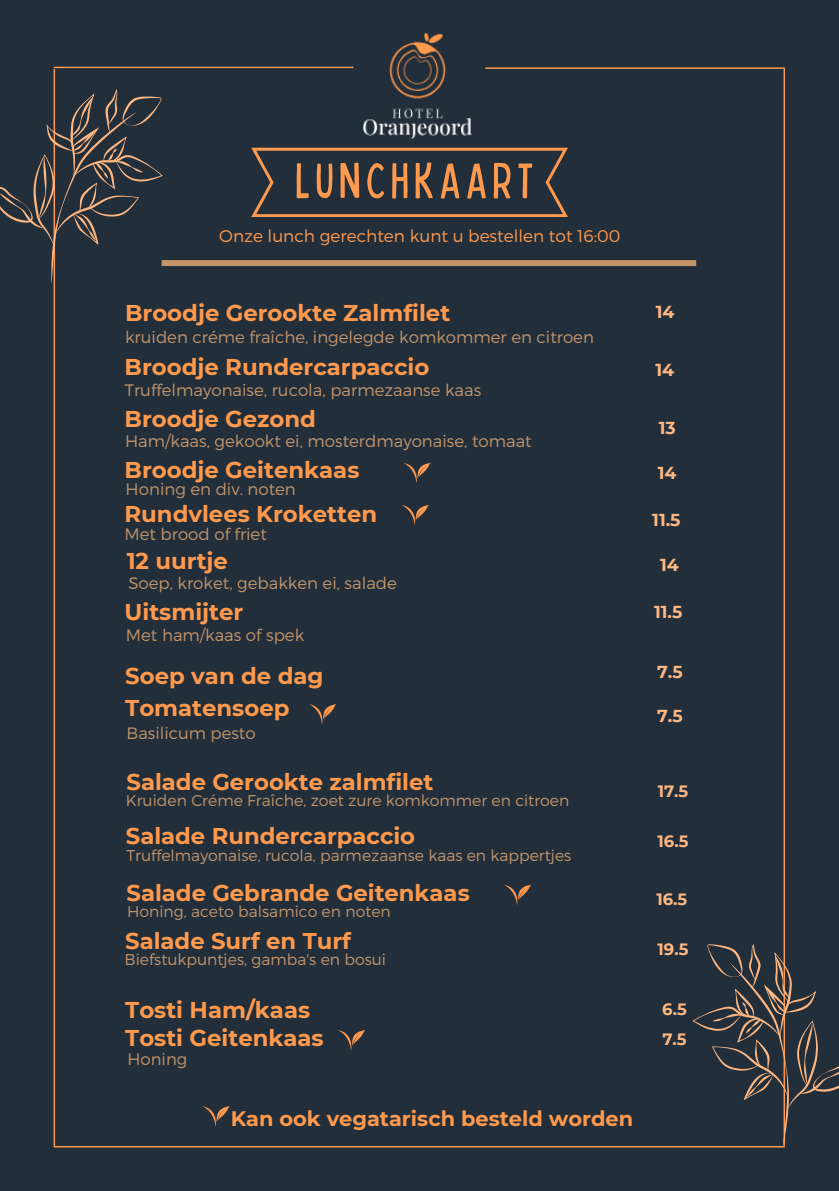
<style>
.page{position:relative;width:839px;height:1191px;background:#fff}
.page>*{position:absolute;margin:0;border:0;box-sizing:border-box;transform-origin:0 0}
.t1{font:condensed 50px "Bobby Jones";letter-spacing:.1em;color:#ff994d}
.t2{font:700 22.8px "Montserrat";color:#ff994d}
.t3{font:700 21px "Montserrat";color:#ff994d}
.t4{font:700 17.4px "Montserrat";color:#ffb782}
.t5{font:700 17.2px "Montserrat";color:#ffb782}
.t6{font:300 17px "Montserrat";color:#ff994d}
.t7{font:300 16.6px "Montserrat";color:#c3946a}
.t8{font:700 16.4px "Montserrat";color:#ffb782}
.t9{font:300 15.6px "Montserrat";color:#c3946a}
</style>
<div class="page">
<div style="left:0;top:0;width:838px;height:1191px;background:#222f3b"></div>
<img style="left:363px;top:33px;width:108px;height:105px">
<hr style="left:486px;top:67px;width:298px;height:2px;background:#ff994d">
<hr style="left:54px;top:67px;width:299px;height:1px;background:#ff994d">
<hr style="left:54px;top:1146px;width:730px;height:2px;background:#ff994d">
<hr style="left:54px;top:70px;width:1px;height:1076px;background:#ff994d">
<hr style="left:783px;top:69px;width:2px;height:1076px;background:#ff994d">
<svg style="left:0;top:88px;width:187px;height:196px"></svg>
<svg style="left:692px;top:935px;width:146px;height:212px"></svg>
<svg style="left:202px;top:1106px;width:27px;height:21px"></svg>
<svg style="left:251px;top:148px;width:317px;height:69px"></svg>
<svg style="left:338px;top:1030px;width:27px;height:21px"></svg>
<svg style="left:504px;top:885px;width:27px;height:20px"></svg>
<svg style="left:309px;top:704px;width:27px;height:21px"></svg>
<svg style="left:402px;top:505px;width:26px;height:21px"></svg>
<svg style="left:404px;top:463px;width:26px;height:20px"></svg>
<div style="left:161px;top:260px;width:535px;height:6px;background:#c3946a"></div>
<p class="t1" style="left:295px;top:148px;width:240px">LUNCHKAART</p>
<p class="t6" style="left:219px;top:225px;width:402px">Onze lunch gerechten kunt u bestellen tot 16:00</p>
<p class="t2" style="left:125px;top:299px;width:326px">Broodje Gerookte Zalmfilet</p>
<h2 class="t4" style="left:655px;top:301px;width:20px">14</h2>
<p class="t7" style="left:125px;top:326px;width:470px">kruiden créme fraîche, ingelegde komkommer en citroen</p>
<p class="t2" style="left:125px;top:353px;width:306px">Broodje Rundercarpaccio</p>
<p class="t5" style="left:655px;top:360px;width:20px">14</p>
<h2 class="t7" style="left:125px;top:379px;width:358px">Truffelmayonaise, rucola, parmezaanse kaas</h2>
<p class="t2" style="left:125px;top:405px;width:193px">Broodje Gezond</p>
<h3 class="t5" style="left:658px;top:417px;width:19px">13</h3>
<p class="t7" style="left:125px;top:430px;width:408px">Ham/kaas, gekookt ei, mosterdmayonaise, tomaat</p>
<h1 class="t2" style="left:125px;top:456px;width:236px">Broodje Geitenkaas</h1>
<p class="t7" style="left:126px;top:479px;width:172px">Honing en div. noten</p>
<h2 class="t2" style="left:124px;top:500px;width:254px">Rundvlees Kroketten</h2>
<p class="t7" style="left:124px;top:523px;width:144px">Met brood of friet</p>
<h2 class="t5" style="left:657px;top:462px;width:20px">14</h2>
<p class="t5" style="left:652px;top:509px;width:30px">11.5</p>
<p class="t2" style="left:127px;top:547px;width:103px">12 uurtje</p>
<h2 class="t5" style="left:660px;top:554px;width:20px">14</h2>
<h3 class="t7" style="left:128px;top:572px;width:270px">Soep, kroket, gebakken ei, salade</h3>
<h3 class="t2" style="left:125px;top:598px;width:120px">Uitsmijter</h3>
<h3 class="t5" style="left:654px;top:602px;width:30px">11.5</h3>
<h3 class="t7" style="left:126px;top:625px;width:180px">Met ham/kaas of spek</h3>
<h3 class="t2" style="left:125px;top:662px;width:200px">Soep van de dag</h3>
<p class="t5" style="left:657px;top:662px;width:27px">7.5</p>
<h2 class="t5" style="left:657px;top:706px;width:27px">7.5</h2>
<h2 class="t2" style="left:125px;top:694px;width:166px">Tomatensoep</h2>
<h2 class="t7" style="left:126px;top:722px;width:131px">Basilicum pesto</h2>
<p class="t2" style="left:127px;top:768px;width:308px">Salade Gerookte zalmfilet</p>
<h3 class="t9" style="left:126px;top:790px;width:445px">Kruiden Créme Fraîche, zoet zure komkommer en citroen</h3>
<h2 class="t8" style="left:657px;top:781px;width:32px">17.5</h2>
<p class="t2" style="left:126px;top:822px;width:291px">Salade Rundercarpaccio</p>
<h3 class="t8" style="left:657px;top:831px;width:32px">16.5</h3>
<p class="t9" style="left:127px;top:845px;width:446px">Truffelmayonaise, rucola, parmezaanse kaas en kappertjes</p>
<h2 class="t8" style="left:656px;top:889px;width:32px">16.5</h2>
<h3 class="t9" style="left:127px;top:901px;width:265px">Honing, aceto balsamico en noten</h3>
<p class="t2" style="left:125px;top:927px;width:227px">Salade Surf en Turf</p>
<h2 class="t8" style="left:657px;top:939px;width:32px">19.5</h2>
<p class="t2" style="left:127px;top:879px;width:344px">Salade Gebrande Geitenkaas</p>
<p class="t9" style="left:125px;top:949px;width:263px">Biefstukpuntjes, gamba's en bosui</p>
<p class="t2" style="left:125px;top:996px;width:186px">Tosti Ham/kaas</p>
<p class="t2" style="left:125px;top:1024px;width:200px">Tosti Geitenkaas</p>
<p class="t7" style="left:127px;top:1048px;width:61px">Honing</p>
<h2 class="t3" style="left:231px;top:1106px;width:404px">Kan ook vegatarisch besteld worden</h2>
<p class="t8" style="left:662px;top:999px;width:26px">6.5</p>
<h3 class="t8" style="left:662px;top:1030px;width:26px">7.5</h3>
</div>
